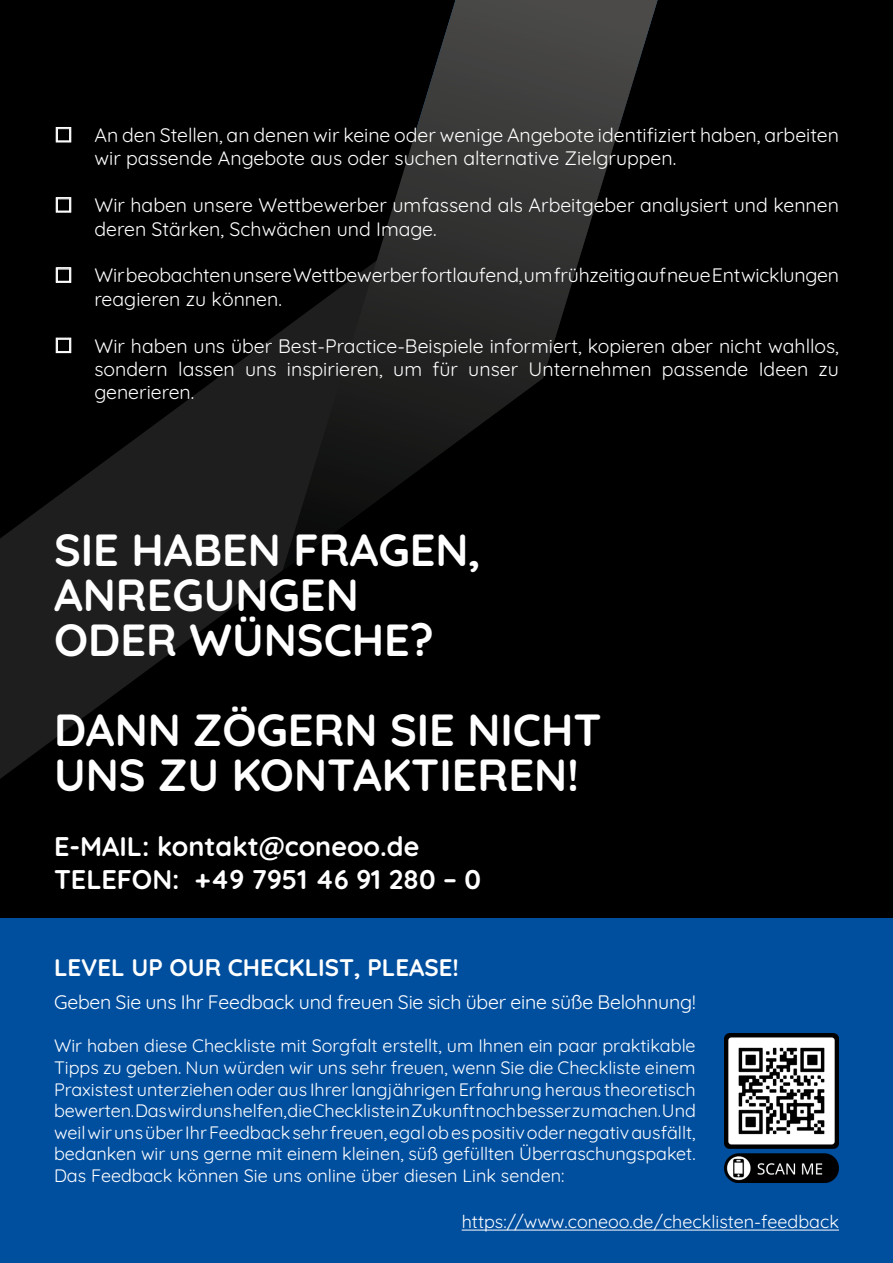
<style>
.page{position:relative;width:893px;height:1263px;background:#000}
.page>*{position:absolute;margin:0;border:0;box-sizing:border-box;transform-origin:0 0}
.t1{font:700 45px/45px "Quicksand";color:#fff}
.t2{font:700 27px/32.4px "Quicksand";color:#fff}
.t3{font:700 24px "Quicksand";color:#fff}
.t4{font:19.5px/23.4px "Quicksand";color:#fff}
.t5{font:18px/21.6px "Quicksand";color:#fff;text-align:justify}
.s1{font-family:"Arial";font-weight:700;font-size:31.5px}
</style>
<div class="page">
<svg style="left:0;top:330px;width:283px;height:449px;fill:#1e1e1e"></svg>
<svg style="left:283px;top:0;width:375px;height:570px"></svg>
<div style="left:0;top:918px;width:893px;height:345px;background:#004f9f"></div>
<hr style="left:462px;top:1229px;width:377px;height:1px;background:#fff">
<img style="left:724px;top:1034px;width:115px;height:148px">
<p class="t4" style="left:95px;top:121px;width:746px;text-indent:-41px"><span class="s1">□</span> An den Stellen, an denen wir keine oder wenige Angebote identifiziert haben, arbeiten wir passende Angebote aus oder suchen alternative Zielgruppen.</p>
<p class="t4" style="left:95px;top:192px;width:746px;text-indent:-41px"><span class="s1">□</span> Wir haben unsere Wettbewerber umfassend als Arbeitgeber analysiert und kennen deren Stärken, Schwächen und Image.</p>
<p class="t4" style="left:95px;top:262px;width:746px;text-indent:-41px"><span class="s1">□</span> Wir beobachten unsere Wettbewerber fortlaufend, um frühzeitig auf neue Entwicklungen reagieren zu können.</p>
<p class="t4" style="left:95px;top:332px;width:746px;text-align:justify;text-indent:-41px"><span class="s1">□</span> Wir haben uns über Best-Practice-Beispiele informiert, kopieren aber nicht wahllos, sondern lassen uns inspirieren, um für unser Unternehmen passende Ideen zu generieren.</p>
<h1 class="t1" style="left:54px;top:523px;width:428px">SIE HABEN FRAGEN,<br>ANREGUNGEN<br>ODER WÜNSCHE?</h1>
<h1 class="t1" style="left:54px;top:703px;width:549px">DANN ZÖGERN SIE NICHT<br>UNS ZU KONTAKTIEREN!</h1>
<h2 class="t2" style="left:54px;top:828px;width:429px">E-MAIL: kontakt@coneoo.de<br>TELEFON: +49 7951 46 91 280 – 0</h2>
<p class="t3" style="left:54px;top:949px;width:406px">LEVEL UP OUR CHECKLIST, PLEASE!</p>
<p class="t4" style="left:54px;top:988px;width:643px">Geben Sie uns Ihr Feedback und freuen Sie sich über eine süße Belohnung!</p>
<p class="t5" style="left:54px;top:1033px;width:643px">Wir haben diese Checkliste mit Sorgfalt erstellt, um Ihnen ein paar praktikable Tipps zu geben. Nun würden wir uns sehr freuen, wenn Sie die Checkliste einem Praxistest unterziehen oder aus Ihrer langjährigen Erfahrung heraus theoretisch bewerten. Das wird uns helfen, die Checkliste in Zukunft noch besser zu machen. Und weil wir uns über Ihr Feedback sehr freuen, egal ob es positiv oder negativ ausfällt, bedanken wir uns gerne mit einem kleinen, süß gefüllten Überraschungspaket.<br>Das Feedback können Sie uns online über diesen Link senden:</p>
<p class="t5" style="left:462px;top:1209px;width:379px">https://www.coneoo.de/checklisten-feedback</p>
</div>
